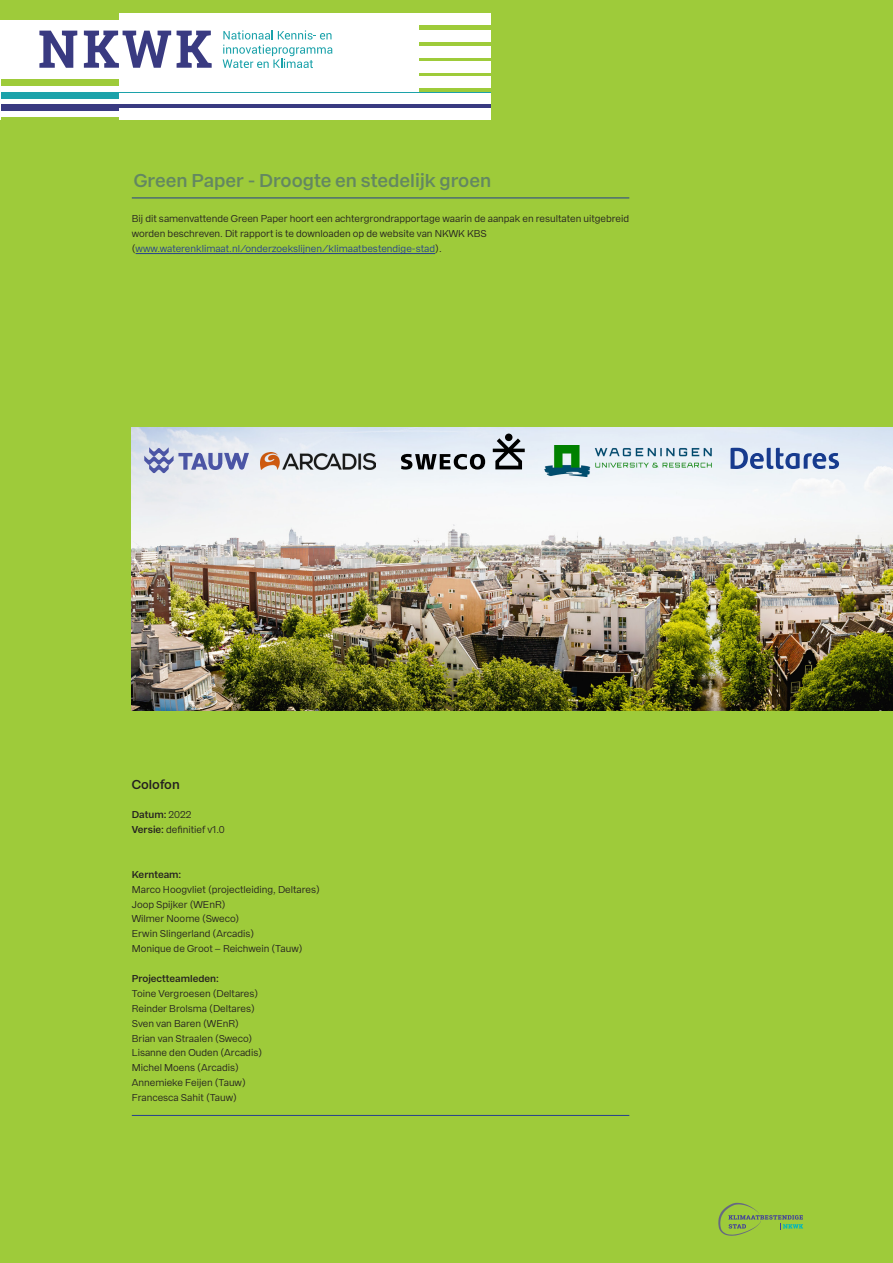
<style>
.page{position:relative;width:893px;height:1263px;background:#fff}
.page>*{position:absolute;margin:0;border:0;box-sizing:border-box;transform-origin:0 0}
._00_body{font:600 18.6px "Franca";color:#638761}
._00_small{font:600 12.9px "Franca";color:#231f20}
._00_small-2{font:9.9px/14.9px "Franca";color:#231f20}
._00_small-3{font:600 9.9px "Franca";color:#231f20}
.s1{color:#253f8e}
.s2{font-weight:400}
.s3{font-weight:600}
</style>
<div class="page">
<div style="left:419px;top:0;width:474px;height:92px;background:#9ecb3a"></div>
<div style="left:0;top:0;width:419px;height:19px;background:#9ecb3a"></div>
<div style="left:1px;top:79px;width:674px;height:6px;background:#9ecb3a"></div>
<div style="left:1px;top:105px;width:674px;height:6px;background:#393a81"></div>
<div style="left:1px;top:92px;width:674px;height:6px;background:#1ca2aa"></div>
<svg style="left:1px;top:118px;width:490px;height:3px"></svg>
<div style="left:120px;top:14px;width:674px;height:11px;background:#fff"></div>
<div style="left:120px;top:30px;width:674px;height:12px;background:#fff"></div>
<div style="left:120px;top:46px;width:674px;height:12px;background:#fff"></div>
<div style="left:120px;top:61px;width:674px;height:11px;background:#fff"></div>
<div style="left:120px;top:77px;width:674px;height:11px;background:#fff"></div>
<div style="left:120px;top:93px;width:674px;height:11px;background:#fff"></div>
<div style="left:120px;top:108px;width:674px;height:11px;background:#fff"></div>
<svg style="left:39px;top:31px;width:38px;height:37px"></svg>
<svg style="left:84px;top:31px;width:87px;height:37px"></svg>
<svg style="left:177px;top:31px;width:35px;height:37px"></svg>
<svg style="left:223px;top:30px;width:109px;height:38px"></svg>
<div style="left:491px;top:7px;width:402px;height:379px;background:#9ecb3a"></div>
<div style="left:0;top:121px;width:893px;height:1142px;background:#9ecb3a"></div>
<img style="left:132px;top:427px;width:761px;height:283px">
<svg style="left:144px;top:447px;width:105px;height:26px;background:#aeb4d5"></svg>
<img style="left:260px;top:452px;width:115px;height:17px">
<svg style="left:493px;top:438px;width:32px;height:31px"></svg>
<div style="left:505px;top:434px;width:7px;height:7px;background:#000;border-radius:50%"></div>
<svg style="left:401px;top:454px;width:84px;height:15px"></svg>
<svg style="left:730px;top:448px;width:109px;height:21px;background:#8da1c9"></svg>
<img style="left:544px;top:445px;width:168px;height:31px">
<svg style="left:718px;top:1203px;width:85px;height:33px"></svg>
<hr style="left:132px;top:1115px;width:497px;height:1px;background:#253f8e">
<hr style="left:132px;top:198px;width:497px;height:1px;background:#253f8e">
<hr style="left:136px;top:253px;width:299px;height:1px;background:#253f8e">
<p class="_00_body" style="left:134px;top:169px;width:359px">Green Paper - Droogte en stedelijk groen</p>
<p class="_00_small-2" style="left:132px;top:211px;width:499px">Bij dit samenvattende Green Paper hoort een achtergrondrapportage waarin de aanpak en resultaten uitgebreid worden beschreven. Dit rapport is te downloaden op de website van NKWK KBS (<span class="s1">www.waterenklimaat.nl/onderzoekslijnen/klimaatbestendige-stad</span>).</p>
<p class="_00_small" style="left:132px;top:776px;width:49px">Colofon</p>
<p class="_00_small-3" style="left:132px;top:809px;width:61px">Datum: <span class="s2">2022</span></p>
<p class="_00_small-2" style="left:132px;top:822px;width:94px"><span class="s3">Versie:</span> definitief v1.0</p>
<p class="_00_small-3" style="left:132px;top:868px;width:51px">Kernteam:</p>
<p class="_00_small-2" style="left:132px;top:882px;width:190px">Marco Hoogvliet (projectleiding, Deltares)</p>
<p class="_00_small-2" style="left:132px;top:897px;width:95px">Joop Spijker (WEnR)</p>
<p class="_00_small-2" style="left:132px;top:912px;width:109px">Wilmer Noome (Sweco)</p>
<p class="_00_small-2" style="left:132px;top:926px;width:124px">Erwin Slingerland (Arcadis)</p>
<p class="_00_small-2" style="left:132px;top:941px;width:172px">Monique de Groot – Reichwein (Tauw)</p>
<p class="_00_small-3" style="left:132px;top:972px;width:89px">Projectteamleden:</p>
<p class="_00_small-2" style="left:132px;top:986px;width:128px">Toine Vergroesen (Deltares)</p>
<p class="_00_small-2" style="left:132px;top:1001px;width:124px">Reinder Brolsma (Deltares)</p>
<p class="_00_small-2" style="left:132px;top:1016px;width:109px">Sven van Baren (WEnR)</p>
<p class="_00_small-2" style="left:132px;top:1031px;width:122px">Brian van Straalen (Sweco)</p>
<p class="_00_small-2" style="left:132px;top:1045px;width:132px">Lisanne den Ouden (Arcadis)</p>
<p class="_00_small-2" style="left:132px;top:1060px;width:109px">Michel Moens (Arcadis)</p>
<p class="_00_small-2" style="left:132px;top:1075px;width:116px">Annemieke Feijen (Tauw)</p>
<p class="_00_small-2" style="left:132px;top:1090px;width:107px">Francesca Sahit (Tauw)</p>
</div>
